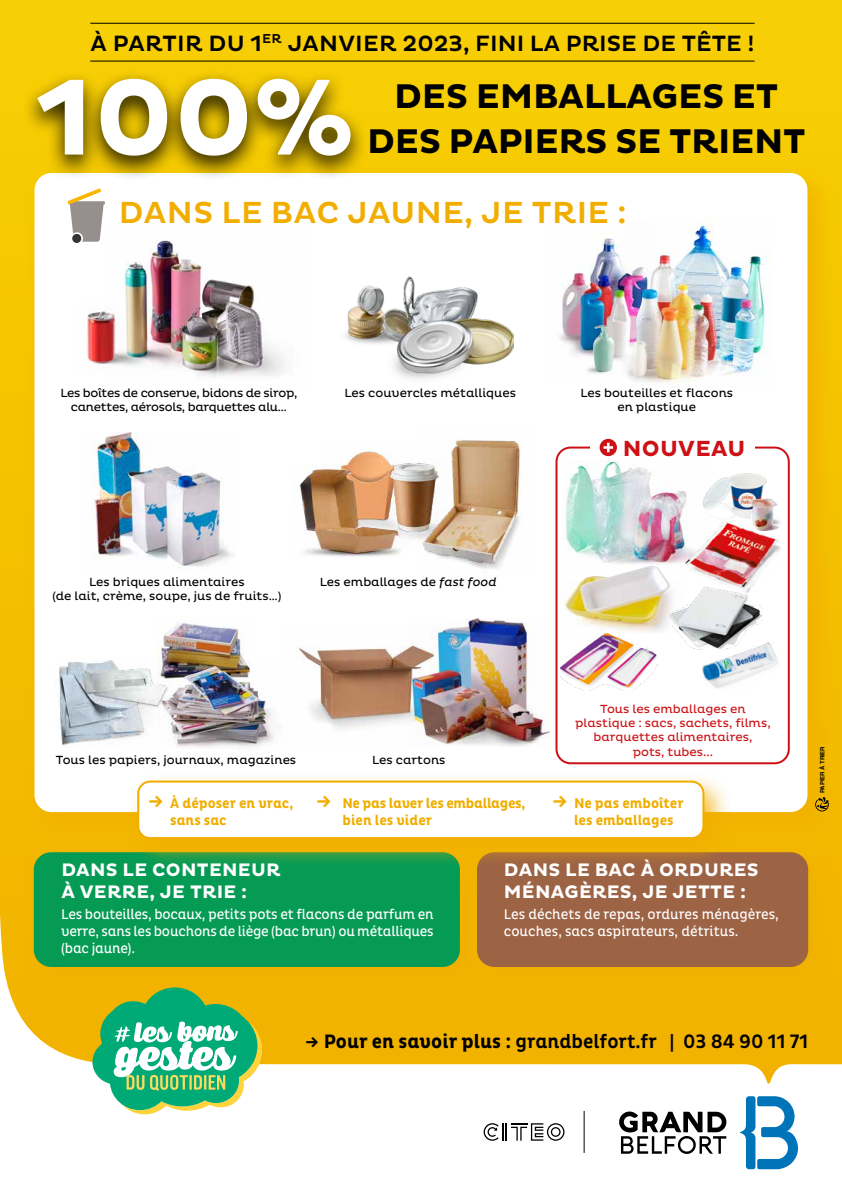
<style>
.page{position:relative;width:842px;height:1191px;background:#f7cd04}
.page>*{position:absolute;margin:0;border:0;box-sizing:border-box;transform-origin:0 0}
.t1{font:700 109.8px "Pluto";color:#fff}
.t2{font:700 34.9px "Pluto";letter-spacing:-.01em;color:#000}
.t3{font:500 31px "Pluto";letter-spacing:.015em;color:#f1ae00}
.t4{font:500 22.5px "Pluto";color:#000}
.t5{font:700 22.3px "Pluto";letter-spacing:.015em;color:#cc1216}
.t6{font:500 19.7px "Pluto Cond";color:#000}
.t7{font:700 18.4px/22.1px "Pluto";letter-spacing:.015em;color:#fff}
.t8{font:14.3px/17.2px "Pluto Cond";color:#fff;text-align:justify}
.t9{font:700 14.3px/17.2px "Pluto Cond";color:#f1ae00}
.t10{font:700 14.3px/17.2px "Pluto Cond";letter-spacing:-.02em;color:#f1ae00}
.t11{font:12px/14.4px "Pluto";color:#000;text-align:center}
.t12{font:12px/14.4px "Pluto";color:#cc1216;text-align:center}
.t13{font:12px/14.4px "Pluto";letter-spacing:-.025em;color:#000;text-align:center}
.t14{font:700 6px "Helvetica";letter-spacing:-.01em;color:#000}
.s1{font-style:italic}
.s2{font-size:22.1px}
.s3{font-weight:700}
</style>
<div class="page">
<div style="left:26px;top:164px;width:810px;height:677px;background:#f4c100"></div>
<div style="left:35px;top:173px;width:772px;height:639px;background:#fff;border-radius:17px"></div>
<div style="left:21px;top:70px;width:347px;height:112px;background:#000;opacity:.9"></div>
<hr style="left:90px;top:61px;width:665px;height:1px;background:#000">
<hr style="left:90px;top:23px;width:665px;height:1px;background:#000">
<svg style="left:68px;top:188px;width:37px;height:55px"></svg>
<svg style="left:0;top:628px;width:842px;height:547px"></svg>
<svg style="left:619px;top:1111px;width:107px;height:42px;background:#979797"></svg>
<svg style="left:740px;top:1096px;width:58px;height:73px;background:#80badc"></svg>
<hr style="left:584px;top:1111px;width:1px;height:41px;background:#000">
<div style="left:467px;top:1105px;width:115px;height:53px;background:#fff"></div>
<svg style="left:484px;top:1123px;width:80px;height:17px"></svg>
<svg style="left:92px;top:987px;width:170px;height:127px;background:#7ac483"></svg>
<img style="left:92px;top:443px;width:141px;height:125px">
<img style="left:95px;top:432px;width:125px;height:132px">
<img style="left:345px;top:276px;width:168px;height:103px">
<img style="left:104px;top:228px;width:181px;height:150px">
<img style="left:150px;top:242px;width:112px;height:128px">
<img style="left:87px;top:303px;width:67px;height:73px">
<img style="left:154px;top:622px;width:96px;height:38px">
<img style="left:56px;top:658px;width:115px;height:90px">
<img style="left:158px;top:660px;width:132px;height:102px">
<img style="left:162px;top:667px;width:104px;height:76px">
<img style="left:446px;top:628px;width:104px;height:119px">
<img style="left:446px;top:618px;width:103px;height:125px">
<img style="left:285px;top:628px;width:161px;height:122px">
<img style="left:632px;top:218px;width:135px;height:166px">
<img style="left:559px;top:222px;width:94px;height:157px">
<img style="left:633px;top:227px;width:68px;height:149px">
<img style="left:583px;top:364px;width:31px;height:13px">
<img style="left:593px;top:325px;width:22px;height:47px">
<img style="left:299px;top:464px;width:101px;height:92px">
<img style="left:324px;top:451px;width:61px;height:19px">
<img style="left:380px;top:457px;width:37px;height:87px">
<img style="left:417px;top:439px;width:104px;height:130px">
<img style="left:300px;top:470px;width:98px;height:82px">
<div style="left:0;top:1175px;width:842px;height:16px;background:#fff"></div>
<div style="left:556px;top:447px;width:233px;height:316px;background:#fff;border-radius:14px"></div>
<div style="left:555px;top:446px;width:235px;height:318px;border:2px solid #cc1216;border-radius:14px"></div>
<div style="left:591px;top:439px;width:164px;height:17px;background:#fff"></div>
<div style="left:600px;top:439px;width:17px;height:17px;background:#cc1216;border-radius:50%"></div>
<svg style="left:603px;top:443px;width:10px;height:9px"></svg>
<img style="left:565px;top:460px;width:122px;height:109px">
<img style="left:570px;top:461px;width:41px;height:26px">
<img style="left:702px;top:642px;width:77px;height:47px">
<img style="left:684px;top:519px;width:97px;height:67px">
<img style="left:700px;top:473px;width:67px;height:52px">
<img style="left:775px;top:519px;width:6px;height:8px">
<img style="left:749px;top:498px;width:26px;height:33px">
<img style="left:565px;top:582px;width:105px;height:50px">
<img style="left:632px;top:566px;width:21px;height:4px">
<img style="left:561px;top:633px;width:97px;height:58px">
<img style="left:697px;top:649px;width:66px;height:1px">
<img style="left:670px;top:586px;width:93px;height:63px">
<h3 class="t4" style="left:90px;top:30px;width:666px">À PARTIR DU 1<sup>ER</sup> JANVIER 2023, FINI LA PRISE DE TÊTE !</h3>
<h1 class="t1" style="left:36px;top:55px;width:320px">100%</h1>
<h2 class="t2" style="left:394px;top:76px;width:386px">DES EMBALLAGES ET</h2>
<h2 class="t2" style="left:367px;top:121px;width:440px">DES PAPIERS SE TRIENT</h2>
<h3 class="t3" style="left:119px;top:195px;width:510px">DANS LE BAC JAUNE, JE TRIE :</h3>
<p class="t13" style="left:60px;top:385px;width:239px">Les boîtes de conserve, bidons de sirop, canettes, aérosols, barquettes alu…</p>
<p class="t11" style="left:580px;top:385px;width:154px">Les bouteilles et flacons en plastique</p>
<p class="t11" style="left:344px;top:385px;width:173px">Les couvercles métalliques</p>
<h3 class="t5" style="left:623px;top:435px;width:124px">NOUVEAU</h3>
<p class="t11" style="left:52px;top:575px;width:230px">Les briques alimentaires<br>(de lait, crème, soupe, jus de fruits…)</p>
<p class="t11" style="left:320px;top:575px;width:178px">Les emballages de <span class="s1">fast food</span></p>
<p class="t11" style="left:56px;top:753px;width:242px">Tous les papiers, journaux, magazines</p>
<p class="t11" style="left:372px;top:753px;width:75px">Les cartons</p>
<p class="t12" style="left:575px;top:701px;width:197px">Tous les emballages en plastique : sacs, sachets, films, barquettes alimentaires,<br>pots, tubes...</p>
<p class="t9" style="left:170px;top:794px;width:125px;text-indent:-22px"><span class="s2">→</span> À déposer en vrac, sans sac</p>
<p class="t10" style="left:343px;top:794px;width:184px;text-indent:-27px"><span class="s2">→</span> Ne pas laver les emballages, bien les vider</p>
<p class="t9" style="left:574px;top:794px;width:111px;text-indent:-22px"><span class="s2">→</span> Ne pas emboîter les emballages</p>
<p class="t7" style="left:61px;top:859px;width:221px">DANS LE CONTENEUR<br>À VERRE, JE TRIE :</p>
<p class="t8" style="left:61px;top:905px;width:374px">Les bouteilles, bocaux, petits pots et flacons de parfum en verre, sans les bouchons de liège (bac brun) ou métalliques (bac jaune).</p>
<p class="t7" style="left:504px;top:859px;width:256px">DANS LE BAC À ORDURES<br>MÉNAGÈRES, JE JETTE :</p>
<p class="t8" style="left:504px;top:905px;width:277px">Les déchets de repas, ordures ménagères, couches, sacs aspirateurs, détritus.</p>
<p class="t14" style="left:818px;top:793px;width:48px;rotate:-90deg">PAPIER À TRIER</p>
<h3 class="t6" style="left:305px;top:1030px;width:504px"><span class="s3">→ Pour en savoir plus :</span> grandbelfort.fr | 03 84 90 11 71</h3>
</div>
